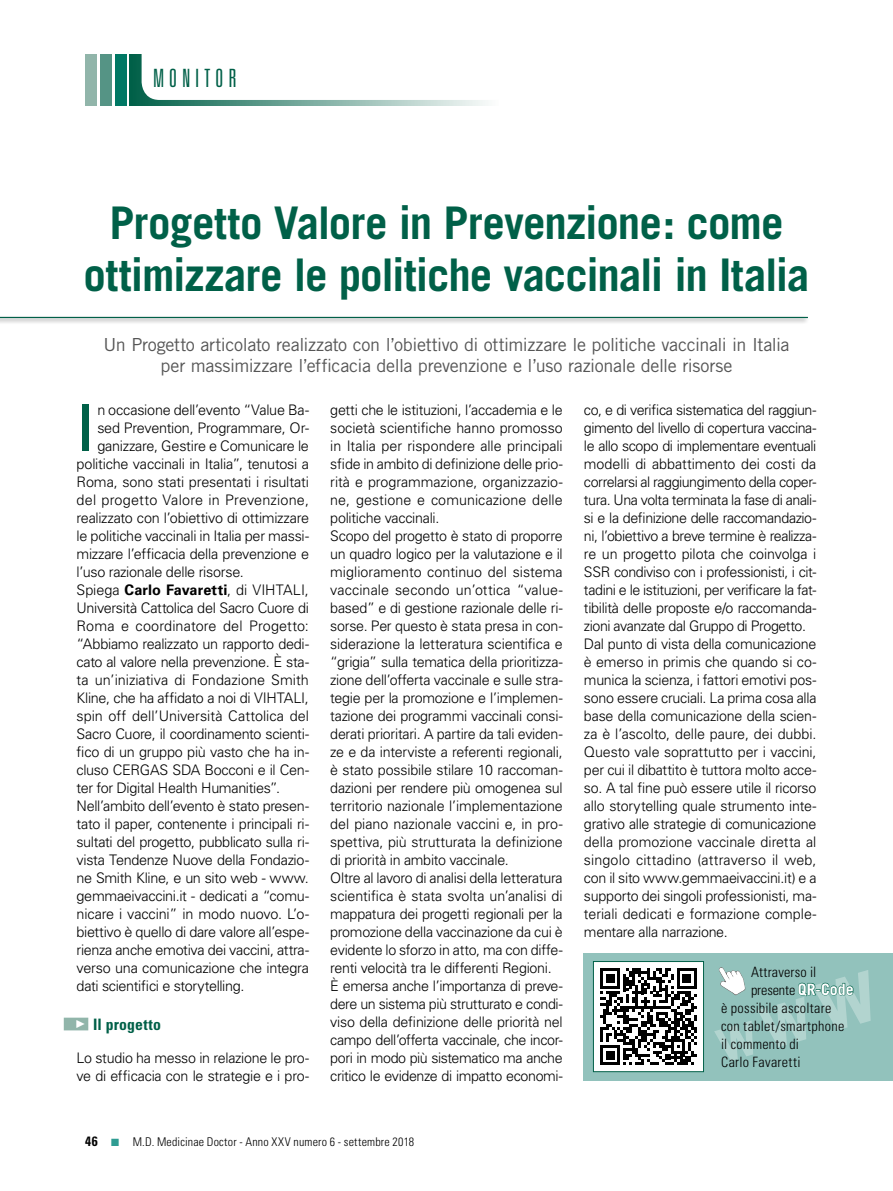
<style>
.page{position:relative;width:893px;height:1191px;background:#fff}
.page>*{position:absolute;margin:0;border:0;box-sizing:border-box;transform-origin:0 0}
.t1{font:64.35px "Univers";color:#006048}
.t2{font:700 45px/52.5px "Trade Gothic";letter-spacing:-.02em;color:#006048;text-align:center}
.t3{font:300 ultra-condensed 25.2px "Univers";letter-spacing:.185em;color:#006048}
.t4{font:18px/21.8px "Trade Gothic";letter-spacing:-.02em;color:#565656;text-align:center}
.t5{font:700 condensed 15.75px "Univers";letter-spacing:.01em;color:#006048}
.t6{font:300 14.55px/18px "Univers";letter-spacing:-.02em;color:#000}
.t7{font:300 14.55px "Univers";color:#000}
.t8{font:300 14.55px "Univers";letter-spacing:.01em;color:#000}
.t9{font:300 condensed 14.25px "Univers";letter-spacing:.02em;color:#000}
.t10{font:300 condensed 14.25px "Univers";letter-spacing:-.005em;color:#000}
.t11{font:300 condensed 12px "Univers";letter-spacing:.015em;color:#000}
.s1{font-weight:700}
.s2{font-family:"Trade Gothic";font-weight:700;font-stretch:normal;font-size:15.75px;color:#fff}
.s3{font-weight:700;font-size:13.5px}
.s4{color:#2f9c92}
</style>
<div class="page">
<div style="left:130px;top:54px;width:369px;height:51px;background:linear-gradient(to right,#03624a,#fbfcfc)"></div>
<div style="left:115px;top:54px;width:12px;height:51px;background:#007864"></div>
<div style="left:100px;top:54px;width:12px;height:51px;background:#559485"></div>
<div style="left:85px;top:54px;width:12px;height:51px;background:#91b5aa"></div>
<div style="left:142px;top:0;width:377px;height:100px;background:#fff;border-radius:18px"></div>
<div style="left:0;top:315px;width:810px;height:9px;background:#000;opacity:.65"></div>
<hr style="left:0;top:317px;width:808px;height:1px;background:#006048">
<div style="left:64px;top:1017px;width:24px;height:13px;background:#91b5aa"></div>
<div style="left:584px;top:952px;width:309px;height:128px;background:#92c2bc"></div>
<div style="left:593px;top:961px;width:110px;height:110px;background:#fff"></div>
<svg style="left:600px;top:968px;width:97px;height:97px"></svg>
<div style="left:593px;top:961px;width:111px;height:110px;border:1px solid #006048"></div>
<svg style="left:719px;top:967px;width:135px;height:30px"></svg>
<h3 class="t3" style="left:153px;top:65px;width:85px">MONITOR</h3>
<h2 class="t2" style="left:83px;top:196px;width:728px">Progetto Valore in Prevenzione: come ottimizzare le politiche vaccinali in Italia</h2>
<p class="t4" style="left:103px;top:333px;width:688px">Un Progetto articolato realizzato con l’obiettivo di ottimizzare le politiche vaccinali in Italia per massimizzare l’efficacia della prevenzione e l’uso razionale delle risorse</p>
<h1 class="t1" style="left:77px;top:388px;width:19px">I</h1>
<p class="t6" style="left:97px;top:400px;width:213px">n occasione dell’evento “Value Ba-</p>
<p class="t6" style="left:330px;top:400px;width:234px">getti che le istituzioni, l’accademia e le società scientifiche hanno promosso in Italia per rispondere alle principali sfide in ambito di definizione delle prio&shy;rità e programmazione, organizzazio&shy;ne, gestione e comunicazione delle politiche vaccinali.<br>Scopo del progetto è stato di proporre un quadro logico per la valutazione e il miglioramento continuo del sistema vaccinale secondo un’ottica “value&shy;based” e di gestione razionale delle ri&shy;sorse. Per questo è stata presa in con&shy;siderazione la letteratura scientifica e “grigia” sulla tematica della prioritizza&shy;zione dell’offerta vaccinale e sulle stra&shy;tegie per la promozione e l’implemen&shy;tazione dei programmi vaccinali consi&shy;derati prioritari. A partire da tali eviden&shy;ze e da interviste a referenti regionali, è stato possibile stilare 10 raccoman&shy;dazioni per rendere più omogenea sul territorio nazionale l’implementazione del piano nazionale vaccini e, in pro&shy;spettiva, più strutturata la definizione di priorità in ambito vaccinale.<br>Oltre al lavoro di analisi della letteratura scientifica è stata svolta un’analisi di mappatura dei progetti regionali per la promozione della vaccinazione da cui è evidente lo sforzo in atto, ma con diffe&shy;renti velocità tra le differenti Regioni.<br>È emersa anche l’importanza di preve&shy;dere un sistema più strutturato e condi&shy;viso della definizione delle priorità nel campo dell’offerta vaccinale, che incor&shy;pori in modo più sistematico ma anche critico le evidenze di impatto economi-</p>
<p class="t6" style="left:584px;top:400px;width:234px">co, e di verifica sistematica del raggiun&shy;gimento del livello di copertura vaccina&shy;le allo scopo di implementare eventuali modelli di abbattimento dei costi da correlarsi al raggiungimento della coper&shy;tura. Una volta terminata la fase di anali&shy;si e la definizione delle raccomandazio&shy;ni, l’obiettivo a breve termine è realizza&shy;re un progetto pilota che coinvolga i SSR condiviso con i professionisti, i cit&shy;tadini e le istituzioni, per verificare la fat&shy;tibilità delle proposte e/o raccomanda&shy;zioni avanzate dal Gruppo di Progetto.<br>Dal punto di vista della comunicazione è emerso in primis che quando si co&shy;munica la scienza, i fattori emotivi pos&shy;sono essere cruciali. La prima cosa alla base della comunicazione della scien&shy;za è l’ascolto, delle paure, dei dubbi.<br>Questo vale soprattutto per i vaccini, per cui il dibattito è tuttora molto acce&shy;so. A tal fine può essere utile il ricorso allo storytelling quale strumento inte&shy;grativo alle strategie di comunicazione della promozione vaccinale diretta al singolo cittadino (attraverso il web, con il sito www.gemmaeivaccini.it) e a supporto dei singoli professionisti, ma&shy;teriali dedicati e formazione comple&shy;mentare alla narrazione.</p>
<p class="t6" style="left:97px;top:418px;width:213px">sed Prevention, Programmare, Or-</p>
<p class="t6" style="left:97px;top:436px;width:213px">ganizzare, Gestire e Comunicare le</p>
<p class="t6" style="left:77px;top:454px;width:234px">politiche vaccinali in Italia”, tenutosi a</p>
<p class="t6" style="left:77px;top:472px;width:234px">Roma, sono stati presentati i risultati</p>
<p class="t8" style="left:77px;top:491px;width:234px">del progetto Valore in Prevenzione,</p>
<p class="t6" style="left:77px;top:508px;width:234px">realizzato con l’obiettivo di ottimizzare</p>
<p class="t6" style="left:77px;top:526px;width:234px">le politiche vaccinali in Italia per massi-</p>
<p class="t6" style="left:77px;top:544px;width:234px">mizzare l’efficacia della prevenzione e</p>
<p class="t6" style="left:77px;top:562px;width:169px">l’uso razionale delle risorse.</p>
<p class="t7" style="left:77px;top:581px;width:234px">Spiega <span class="s1">Carlo Favaretti</span>, di VIHTALI,</p>
<p class="t6" style="left:77px;top:598px;width:234px">Università Cattolica del Sacro Cuore di</p>
<p class="t8" style="left:77px;top:617px;width:234px">Roma e coordinatore del Progetto:</p>
<p class="t6" style="left:77px;top:634px;width:234px">“Abbiamo realizzato un rapporto dedi-</p>
<p class="t6" style="left:77px;top:652px;width:234px">cato al valore nella prevenzione. È sta-</p>
<p class="t7" style="left:77px;top:671px;width:234px">ta un’iniziativa di Fondazione Smith</p>
<p class="t6" style="left:77px;top:688px;width:234px">Kline, che ha affidato a noi di VIHTALI,</p>
<p class="t7" style="left:77px;top:707px;width:234px">spin off dell’Università Cattolica del</p>
<p class="t6" style="left:77px;top:724px;width:234px">Sacro Cuore, il coordinamento scienti-</p>
<p class="t6" style="left:77px;top:742px;width:234px">fico di un gruppo più vasto che ha in-</p>
<p class="t6" style="left:77px;top:760px;width:234px">cluso CERGAS SDA Bocconi e il Cen-</p>
<p class="t6" style="left:77px;top:778px;width:205px">ter for Digital Health Humanities”.</p>
<p class="t6" style="left:77px;top:796px;width:234px">Nell’ambito dell’evento è stato presen-</p>
<p class="t6" style="left:77px;top:814px;width:234px">tato il paper, contenente i principali ri-</p>
<p class="t6" style="left:77px;top:832px;width:234px">sultati del progetto, pubblicato sulla ri-</p>
<p class="t6" style="left:77px;top:850px;width:234px">vista Tendenze Nuove della Fondazio-</p>
<p class="t6" style="left:77px;top:868px;width:234px">ne Smith Kline, e un sito web - www.</p>
<p class="t6" style="left:77px;top:886px;width:234px">gemmaeivaccini.it - dedicati a “comu-</p>
<p class="t6" style="left:77px;top:904px;width:234px">nicare i vaccini” in modo nuovo. L’o-</p>
<p class="t6" style="left:77px;top:922px;width:234px">biettivo è quello di dare valore all’espe-</p>
<p class="t6" style="left:77px;top:940px;width:234px">rienza anche emotiva dei vaccini, attra-</p>
<p class="t6" style="left:77px;top:958px;width:234px">verso una comunicazione che integra</p>
<p class="t6" style="left:77px;top:976px;width:169px">dati scientifici e storytelling.</p>
<p class="t5" style="left:77px;top:1014px;width:86px"><sup>þ</sup> Il progetto</p>
<p class="t6" style="left:77px;top:1048px;width:234px">Lo studio ha messo in relazione le pro&shy;ve di efficacia con le strategie e i pro-</p>
<p class="t9" style="left:751px;top:963px;width:67px">Attraverso il</p>
<p class="t10" style="left:751px;top:981px;width:104px">presente <span class="s2">QR-Code</span></p>
<p class="t9" style="left:721px;top:999px;width:112px">è possibile ascoltare</p>
<p class="t9" style="left:721px;top:1017px;width:125px">con tablet/smartphone</p>
<p class="t9" style="left:721px;top:1035px;width:79px">il commento di</p>
<p class="t9" style="left:721px;top:1053px;width:81px">Carlo Favaretti</p>
<p class="t11" style="left:85px;top:1135px;width:330px"><span class="s3">46</span> <span class="s4">■</span> M.D. Medicinae Doctor - Anno XXV numero 6 - settembre 2018</p>
</div>
